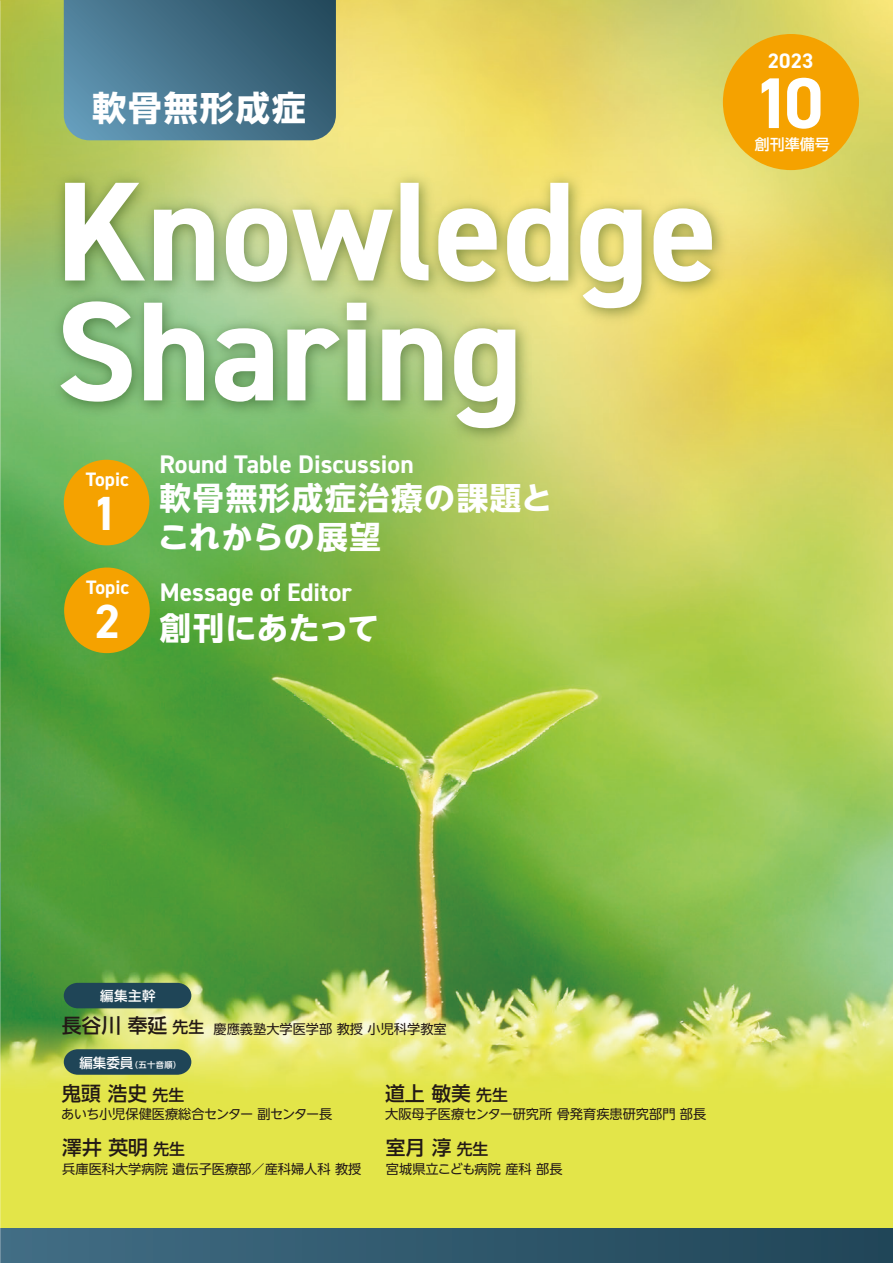
<style>
.page{position:relative;width:893px;height:1263px;background:#fff}
.page>*{position:absolute;margin:0;border:0;box-sizing:border-box;transform-origin:0 0}
.t1{font:700 141.6px/119.9px "DIN2014";color:#fff}
.t2{font:700 72px "DIN2014";color:#fff}
.t3{font:700 48px "DIN2014";color:#fff}
.t4{font:700 34.2px "UD Shin Go NT Pr 6";letter-spacing:.05em;color:#fff}
.t5{font:700 31.5px/39px "UD Shin Go NT Pr 6";letter-spacing:.045em;color:#fff}
.t6{font:700 31.5px "UD Shin Go NT Pr 6";letter-spacing:.01em;color:#fff}
.t7{font:700 25.5px "DIN2014";color:#fff}
.t8{font:700 21px "DIN2014";color:#fff}
.t9{font:500 19.8px "UD Shin Go NT Pr 6";color:#231916}
.t10{font:700 19.5px "DIN2014";color:#fff}
.t11{font:500 15px "UD Shin Go NT Pr 6";color:#fff}
.t12{font:500 13.5px "UD Shin Go NT Pr 6";color:#fff}
.t13{font:13.2px "UD Shin Go NT Pr 6";color:#231916}
.t14{font:13.2px "UD Shin Go NT Pr 6";letter-spacing:-.035em;color:#231916}
.t15{font:500 8.25px "UD Shin Go NT Pr 6";color:#fff}
.s1{font-family:"DIN2014";font-size:48px}
.s2{font-weight:500;font-size:19.8px}
.s3{font-weight:500;font-size:15.9px}
.s4{font-size:13.5px}
.s5{font-size:15.9px}
</style>
<div class="page">
<img style="left:0;top:0;width:893px;height:1229px">
<img style="left:38px;top:144px;width:701px;height:200px">
<img style="left:38px;top:264px;width:507px;height:200px">
<svg style="left:64px;top:0;width:272px;height:140px;background:#457289"></svg>
<div style="left:64px;top:460px;width:85px;height:85px;background:#f5a200;border-radius:50%"></div>
<div style="left:64px;top:567px;width:86px;height:86px;background:#f5a200;border-radius:50%"></div>
<div style="left:0;top:1229px;width:893px;height:34px;background:linear-gradient(to right,#416d85,#204557)"></div>
<img style="left:0;top:0;width:1px;height:862px">
<div style="left:64px;top:983px;width:127px;height:25px;background:#1f4557"></div>
<svg style="left:64px;top:1049px;width:127px;height:26px;background:#2a4e57"></svg>
<div style="left:723px;top:34px;width:136px;height:136px;background:#f5a200;border-radius:50%"></div>
<h3 class="t4" style="left:92px;top:80px;width:215px">軟骨無形成症</h3>
<h1 class="t1" style="left:55px;top:170px;width:664px">Knowledge<br>Sharing</h1>
<h3 class="t10" style="left:86px;top:466px;width:44px">Topic</h3>
<h3 class="t3" style="left:92px;top:482px;width:27px">1</h3>
<h3 class="t7" style="left:160px;top:447px;width:256px">Round Table Discussion</h3>
<h3 class="t5" style="left:158px;top:478px;width:396px">軟骨無形成症治療の課題とこれからの展望</h3>
<h3 class="t10" style="left:86px;top:574px;width:44px">Topic</h3>
<h3 class="t6" style="left:94px;top:602px;width:286px"><span class="s1">2</span> 創刊にあたって</h3>
<h3 class="t7" style="left:160px;top:575px;width:194px">Message of Editor</h3>
<h3 class="t8" style="left:768px;top:47px;width:47px">2023</h3>
<h2 class="t2" style="left:753px;top:55px;width:72px">10</h2>
<p class="t11" style="left:755px;top:132px;width:76px">創刊準備号</p>
<p class="t12" style="left:100px;top:985px;width:57px">編集主幹</p>
<p class="t13" style="left:62px;top:1018px;width:387px"><span class="s2">長谷川 奉延</span> <span class="s3">先生</span> 慶應義塾大学医学部 教授 小児科学教室</p>
<p class="t15" style="left:79px;top:1058px;width:103px"><span class="s4">編集委員</span>（五十音順）</p>
<h3 class="t9" style="left:62px;top:1077px;width:124px">鬼頭 浩史 <span class="s5">先生</span></h3>
<h3 class="t9" style="left:385px;top:1077px;width:124px">道上 敏美 <span class="s5">先生</span></h3>
<p class="t14" style="left:61px;top:1103px;width:272px">あいち小児保健医療総合センター 副センター長</p>
<p class="t13" style="left:385px;top:1103px;width:323px">大阪母子医療センター研究所 骨発育疾患研究部門 部長</p>
<h3 class="t9" style="left:62px;top:1132px;width:124px">澤井 英明 <span class="s5">先生</span></h3>
<h3 class="t9" style="left:386px;top:1132px;width:104px">室月 淳 <span class="s5">先生</span></h3>
<p class="t13" style="left:62px;top:1158px;width:301px">兵庫医科大学病院 遺伝子医療部／産科婦人科 教授</p>
<p class="t13" style="left:386px;top:1158px;width:178px">宮城県立こども病院 産科 部長</p>
</div>
